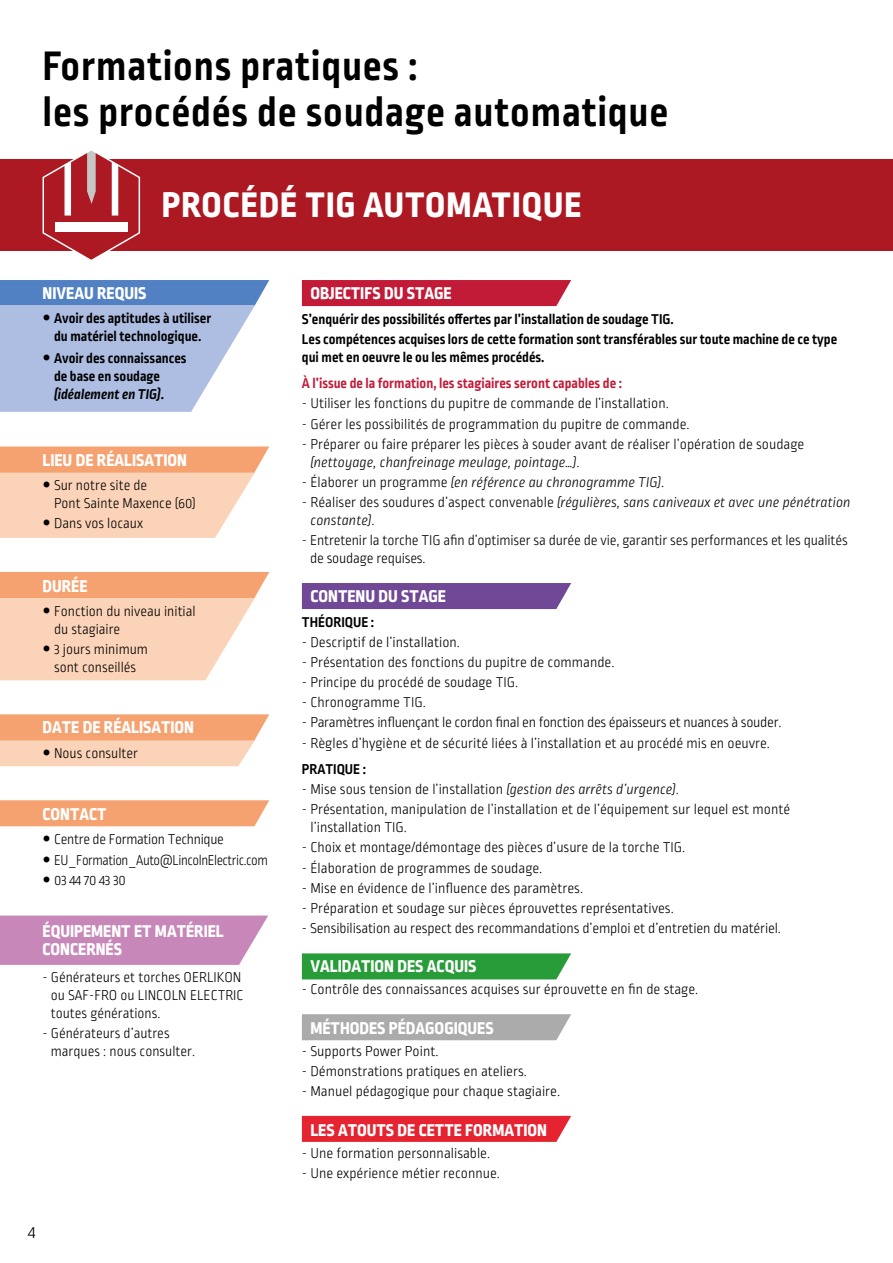
<style>
.page{position:relative;width:893px;height:1263px;background:#fff}
.page>*{position:absolute;margin:0;border:0;box-sizing:border-box;transform-origin:0 0}
.t1{font:700 43.5px/46.5px "Ropa Sans Pro";letter-spacing:.02em;color:#000}
.t2{font:800 37.5px "Ropa Sans Pro";letter-spacing:.03em;color:#fff}
.t3{font:800 18px/18px "Ropa Sans Pro";color:#fff}
.t4{font:300 18px "Ropa Sans Pro";color:#000}
.t5{font:300 15px/18px "Ropa Sans Pro";color:#000}
.t6{font:700 15px/18px "Ropa Sans Pro";color:#000}
.t7{font:italic 300 15px/18px "Ropa Sans Pro";color:#000}
.t8{font:300 15px "Ropa Sans Pro";letter-spacing:-.02em;color:#000}
.t9{font:300 15px/20.1px "Ropa Sans Pro";letter-spacing:-.03em;color:#000}
.t10{font:700 15px "Ropa Sans Pro";color:#c21b38}
.s1{font-style:italic}
.s2{font-style:normal}
</style>
<div class="page">
<div style="left:302px;top:280px;width:269px;height:26px;background:#c21b38"></div>
<div style="left:302px;top:583px;width:269px;height:26px;background:#704896"></div>
<div style="left:302px;top:953px;width:269px;height:26px;background:#289c38"></div>
<div style="left:302px;top:1014px;width:269px;height:26px;background:#acabac"></div>
<div style="left:302px;top:1116px;width:269px;height:26px;background:#e62330"></div>
<div style="left:0;top:159px;width:893px;height:91px;background:#ad1923"></div>
<svg style="left:42px;top:150px;width:99px;height:110px"></svg>
<div style="left:0;top:800px;width:269px;height:26px;background:#f5a270"></div>
<svg style="left:0;top:915px;width:268px;height:50px;background:#ca8ebd"></svg>
<svg style="left:0;top:280px;width:269px;height:132px;background:#a8bbe0"></svg>
<svg style="left:0;top:446px;width:269px;height:92px;background:#f9caab"></svg>
<svg style="left:0;top:572px;width:269px;height:108px;background:#faccaf"></svg>
<svg style="left:0;top:714px;width:269px;height:52px;background:#f8bd99"></svg>
<h1 class="t1" style="left:43px;top:44px;width:627px">Formations pratiques :<br>les procédés de soudage automatique</h1>
<h2 class="t2" style="left:162px;top:183px;width:421px">PROCÉDÉ TIG AUTOMATIQUE</h2>
<p class="t3" style="left:43px;top:285px;width:106px">NIVEAU REQUIS</p>
<p class="t6" style="left:54px;top:310px;width:159px">Avoir des aptitudes à utiliser du matériel technologique.</p>
<p class="t6" style="left:54px;top:350px;width:134px">Avoir des connaissances de base en soudage <span class="s1">(idéalement en TIG)</span>.</p>
<p class="t3" style="left:43px;top:452px;width:146px">LIEU DE RÉALISATION</p>
<p class="t5" style="left:54px;top:477px;width:143px">Sur notre site de<br>Pont Sainte Maxence (60)</p>
<p class="t5" style="left:54px;top:515px;width:90px">Dans vos locaux</p>
<p class="t3" style="left:43px;top:578px;width:47px">DURÉE</p>
<p class="t5" style="left:54px;top:603px;width:143px">Fonction du niveau initial du stagiaire</p>
<p class="t5" style="left:54px;top:641px;width:95px">3 jours minimum sont conseillés</p>
<p class="t3" style="left:43px;top:719px;width:153px">DATE DE RÉALISATION</p>
<p class="t5" style="left:54px;top:745px;width:85px">Nous consulter</p>
<p class="t3" style="left:43px;top:806px;width:66px">CONTACT</p>
<p class="t9" style="left:54px;top:830px;width:216px">Centre de Formation Technique<br>EU_Formation_Auto@LincolnElectric.com<br>03 44 70 43 30</p>
<p class="t3" style="left:43px;top:923px;width:183px">ÉQUIPEMENT ET MATÉRIEL<br>CONCERNÉS</p>
<p class="t5" style="left:51px;top:969px;width:194px;text-indent:-8px">- Générateurs et torches OERLIKON ou SAF-FRO ou LINCOLN ELECTRIC toutes générations.</p>
<p class="t5" style="left:51px;top:1025px;width:144px;text-indent:-8px">- Générateurs d’autres marques : nous consulter.</p>
<p class="t4" style="left:28px;top:1223px;width:9px">4</p>
<p class="t3" style="left:310px;top:285px;width:143px">OBJECTIFS DU STAGE</p>
<p class="t6" style="left:302px;top:310px;width:537px;line-height:20.1px">S’enquérir des possibilités offertes par l’installation de soudage TIG.<br>Les compétences acquises lors de cette formation sont transférables sur toute machine de ce type</p>
<p class="t6" style="left:302px;top:349px;width:244px">qui met en oeuvre le ou les mêmes procédés.</p>
<p class="t10" style="left:302px;top:375px;width:322px">À l’issue de la formation, les stagiaires seront capables de :</p>
<p class="t5" style="left:302px;top:396px;width:367px">- Utiliser les fonctions du pupitre de commande de l’installation.</p>
<p class="t5" style="left:302px;top:416px;width:387px">- Gérer les possibilités de programmation du pupitre de commande.</p>
<p class="t5" style="left:310px;top:436px;width:495px;text-indent:-9px">- Préparer ou faire préparer les pièces à souder avant de réaliser l’opération de soudage <span class="s1">(nettoyage, chanfreinage meulage, pointage…)</span>.</p>
<p class="t7" style="left:302px;top:474px;width:362px"><span class="s2">- Élaborer un programme</span> (en référence au chronogramme TIG)<span class="s2">.</span></p>
<p class="t7" style="left:310px;top:494px;width:542px;text-indent:-8px"><span class="s2">- Réaliser des soudures d’aspect convenable</span> (régulières, sans caniveaux et avec une pénétration constante)<span class="s2">.</span></p>
<p class="t5" style="left:310px;top:532px;width:539px;text-indent:-8px">- Entretenir la torche TIG afin d’optimiser sa durée de vie, garantir ses performances et les qualités de soudage requises.</p>
<p class="t3" style="left:310px;top:588px;width:137px">CONTENU DU STAGE</p>
<p class="t6" style="left:302px;top:614px;width:74px">THÉORIQUE :</p>
<p class="t5" style="left:302px;top:634px;width:158px">- Descriptif de l’installation.</p>
<p class="t5" style="left:302px;top:654px;width:312px">- Présentation des fonctions du pupitre de commande.</p>
<p class="t5" style="left:302px;top:674px;width:216px">- Principe du procédé de soudage TIG.</p>
<p class="t5" style="left:302px;top:694px;width:124px">- Chronogramme TIG.</p>
<p class="t8" style="left:302px;top:715px;width:479px">- Paramètres influençant le cordon final en fonction des épaisseurs et nuances à souder.</p>
<p class="t5" style="left:302px;top:735px;width:468px">- Règles d’hygiène et de sécurité liées à l’installation et au procédé mis en oeuvre.</p>
<p class="t6" style="left:302px;top:761px;width:66px">PRATIQUE :</p>
<p class="t5" style="left:302px;top:781px;width:377px">- Mise sous tension de l’installation <span class="s1">(gestion des arrêts d’urgence)</span>.</p>
<p class="t5" style="left:310px;top:801px;width:481px;text-indent:-9px">- Présentation, manipulation de l’installation et de l’équipement sur lequel est monté l’installation TIG.</p>
<p class="t5" style="left:302px;top:839px;width:383px">- Choix et montage/démontage des pièces d’usure de la torche TIG.</p>
<p class="t5" style="left:302px;top:860px;width:240px">- Élaboration de programmes de soudage.</p>
<p class="t5" style="left:302px;top:880px;width:281px">- Mise en évidence de l’influence des paramètres.</p>
<p class="t5" style="left:302px;top:900px;width:372px">- Préparation et soudage sur pièces éprouvettes représentatives.</p>
<p class="t5" style="left:302px;top:920px;width:479px">- Sensibilisation au respect des recommandations d’emploi et d’entretien du matériel.</p>
<p class="t3" style="left:310px;top:958px;width:168px">VALIDATION DES ACQUIS</p>
<p class="t5" style="left:302px;top:981px;width:396px">- Contrôle des connaissances acquises sur éprouvette en fin de stage.</p>
<p class="t3" style="left:310px;top:1020px;width:185px">MÉTHODES PÉDAGOGIQUES</p>
<p class="t5" style="left:302px;top:1043px;width:136px">- Supports Power Point.</p>
<p class="t5" style="left:302px;top:1063px;width:225px">- Démonstrations pratiques en ateliers.</p>
<p class="t5" style="left:302px;top:1083px;width:258px">- Manuel pédagogique pour chaque stagiaire.</p>
<p class="t3" style="left:310px;top:1121px;width:238px">LES ATOUTS DE CETTE FORMATION</p>
<p class="t5" style="left:302px;top:1145px;width:188px">- Une formation personnalisable.</p>
<p class="t5" style="left:302px;top:1165px;width:198px">- Une expérience métier reconnue.</p>
</div>
